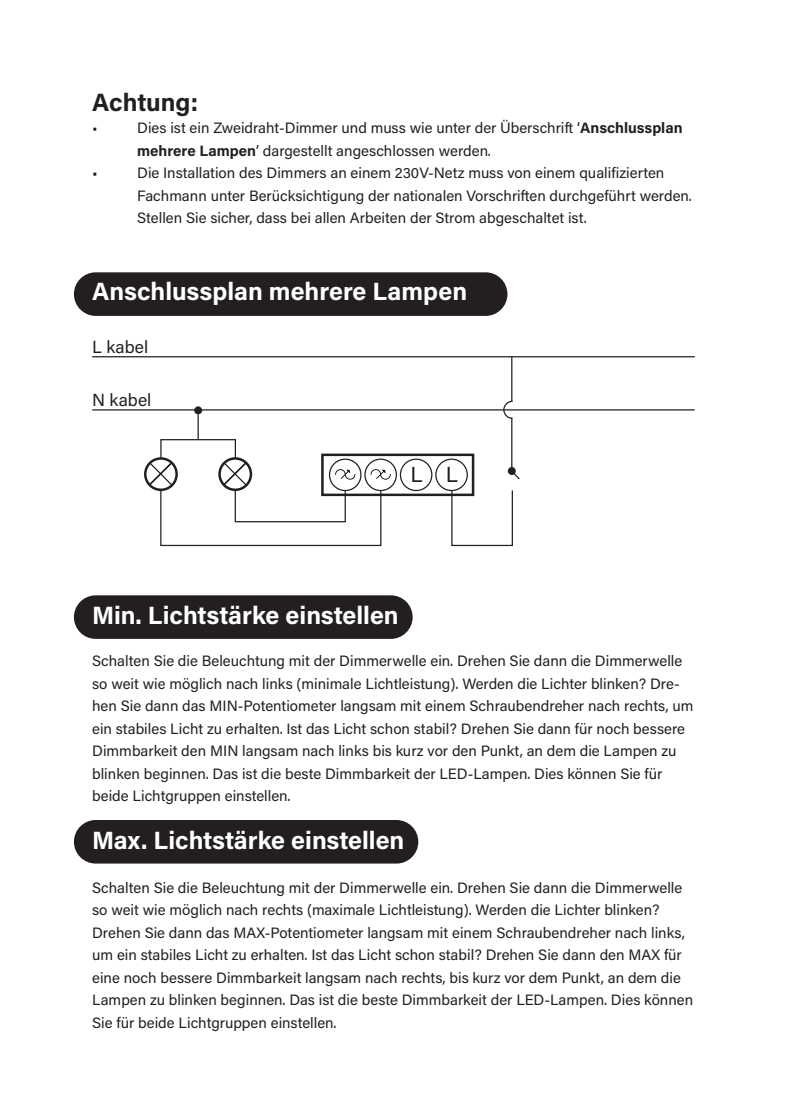
<style>
.page{position:relative;width:787px;height:1095px;background:#fff}
.page>*{position:absolute;margin:0;border:0;box-sizing:border-box;transform-origin:0 0}
.t1{font:700 25px "Acumin Pro";color:#fff}
.t2{font:700 25px "Acumin Pro";color:#231f20}
.t3{font:21.75px "Acumin Pro";color:#231f20}
.t4{font:17.5px "Acumin Pro";letter-spacing:.005em;color:#231f20}
.t5{font:15px/22.5px "Acumin Pro";color:#231f20}
.s1{font-weight:700}
</style>
<div class="page">
<div style="left:74px;top:595px;width:338px;height:44px;background:#231f20;border-radius:22px"></div>
<div style="left:74px;top:272px;width:433px;height:44px;background:#231f20;border-radius:22px"></div>
<hr style="left:92px;top:356px;width:602px;height:1px;background:#231f20">
<hr style="left:92px;top:409px;width:602px;height:2px;background:#231f20">
<div style="left:194px;top:406px;width:8px;height:8px;background:#231f20;border-radius:50%"></div>
<hr style="left:197px;top:414px;width:2px;height:25px;background:#231f20">
<div style="left:160px;top:439px;width:76px;height:20px;border:1px solid #231f20"></div>
<div style="left:218px;top:457px;width:34px;height:34px;border:2px solid #231f20;border-radius:50%"></div>
<div style="left:144px;top:457px;width:34px;height:34px;border:2px solid #231f20;border-radius:50%"></div>
<svg style="left:148px;top:461px;width:25px;height:26px"></svg>
<div style="left:160px;top:489px;width:221px;height:57px;border:1px solid #231f20"></div>
<div style="left:321px;top:454px;width:153px;height:42px;border:2px solid #231f20"></div>
<div style="left:329px;top:459px;width:32px;height:32px;border:1px solid #231f20;border-radius:50%"></div>
<div style="left:364px;top:459px;width:33px;height:32px;border:1px solid #231f20;border-radius:50%"></div>
<div style="left:400px;top:459px;width:32px;height:32px;border:1px solid #231f20;border-radius:50%"></div>
<div style="left:435px;top:459px;width:33px;height:32px;border:1px solid #231f20;border-radius:50%"></div>
<svg style="left:222px;top:461px;width:133px;height:62px"></svg>
<svg style="left:370px;top:469px;width:21px;height:11px"></svg>
<div style="left:451px;top:489px;width:62px;height:57px;border:1px solid #231f20"></div>
<hr style="left:511px;top:418px;width:1px;height:53px;background:#231f20">
<svg style="left:502px;top:400px;width:11px;height:20px"></svg>
<hr style="left:511px;top:356px;width:1px;height:46px;background:#231f20">
<div style="left:508px;top:467px;width:8px;height:8px;background:#231f20;border-radius:50%"></div>
<svg style="left:510px;top:470px;width:10px;height:10px"></svg>
<div style="left:74px;top:820px;width:344px;height:43px;background:#231f20;border-radius:22px"></div>
<h1 class="t2" style="left:92px;top:84px;width:108px">Achtung:</h1>
<p class="t5" style="left:92px;top:116px;width:7px">•</p>
<p class="t5" style="left:137px;top:116px;width:547px">Dies ist ein Zweidraht-Dimmer und muss wie unter der Überschrift ‘<span class="s1">Anschlussplan mehrere Lampen</span>’ dargestellt angeschlossen werden.</p>
<p class="t5" style="left:92px;top:161px;width:7px">•</p>
<p class="t5" style="left:137px;top:161px;width:556px">Die Installation des Dimmers an einem 230V-Netz muss von einem qualifizierten<br>Fachmann unter Berücksichtigung der nationalen Vorschriften durchgeführt werden.<br>Stellen Sie sicher, dass bei allen Arbeiten der Strom abgeschaltet ist.</p>
<h1 class="t1" style="left:92px;top:274px;width:376px">Anschlussplan mehrere Lampen</h1>
<p class="t4" style="left:92px;top:335px;width:58px">L kabel</p>
<p class="t4" style="left:92px;top:388px;width:61px">N kabel</p>
<h2 class="t3" style="left:410px;top:459px;width:49px">L L</h2>
<h1 class="t1" style="left:92px;top:598px;width:308px">Min. Lichtstärke einstellen</h1>
<p class="t5" style="left:92px;top:649px;width:603px">Schalten Sie die Beleuchtung mit der Dimmerwelle ein. Drehen Sie dann die Dimmerwelle so weit wie möglich nach links (minimale Lichtleistung). Werden die Lichter blinken? Dre&shy;hen Sie dann das MIN-Potentiometer langsam mit einem Schraubendreher nach rechts, um ein stabiles Licht zu erhalten. Ist das Licht schon stabil? Drehen Sie dann für noch bessere Dimmbarkeit den MIN langsam nach links bis kurz vor den Punkt, an dem die Lampen zu blinken beginnen. Das ist die beste Dimmbarkeit der LED-Lampen. Dies können Sie für beide Lichtgruppen einstellen.</p>
<h1 class="t1" style="left:92px;top:823px;width:314px">Max. Lichtstärke einstellen</h1>
<p class="t5" style="left:92px;top:876px;width:602px">Schalten Sie die Beleuchtung mit der Dimmerwelle ein. Drehen Sie dann die Dimmerwelle so weit wie möglich nach rechts (maximale Lichtleistung). Werden die Lichter blinken?<br>Drehen Sie dann das MAX-Potentiometer langsam mit einem Schraubendreher nach links, um ein stabiles Licht zu erhalten. Ist das Licht schon stabil? Drehen Sie dann den MAX für eine noch bessere Dimmbarkeit langsam nach rechts, bis kurz vor dem Punkt, an dem die Lampen zu blinken beginnen. Das ist die beste Dimmbarkeit der LED-Lampen. Dies können Sie für beide Lichtgruppen einstellen.</p>
</div>
